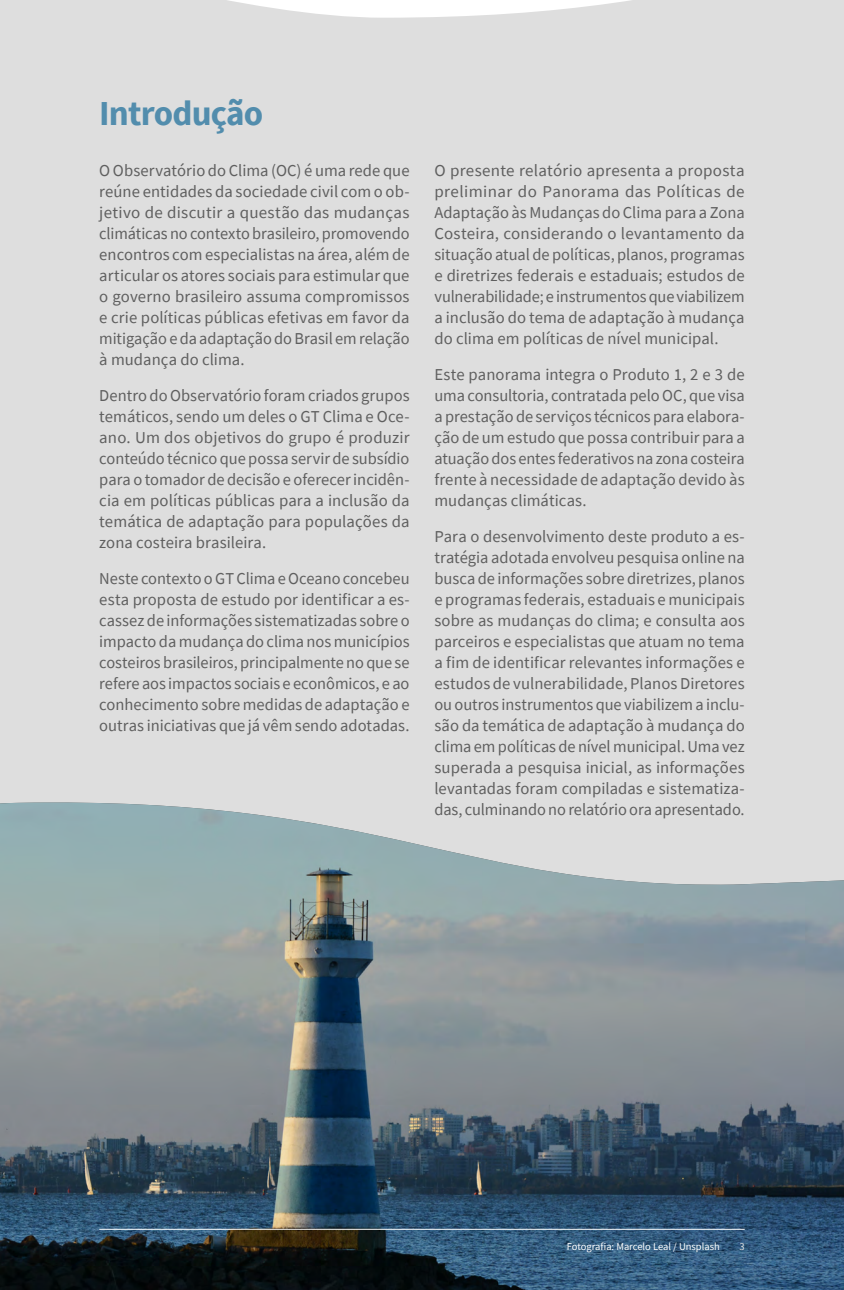
<style>
.page{position:relative;width:844px;height:1290px;background:#fff}
.page>*{position:absolute;margin:0;border:0;box-sizing:border-box;transform-origin:0 0}
.t1{font:700 35px "Source Sans Pro";letter-spacing:-.025em;color:#528dad}
.t2{font:16.62px/21px "Source Sans Pro";letter-spacing:.005em;color:#5f5f5f;text-align:justify}
.t3{font:10.5px "Source Sans Pro";color:#fff}
.t4{font:10.5px "Source Sans Pro";color:#dedede}
</style>
<div class="page">
<div style="left:0;top:0;width:843px;height:1290px;background:#dedede"></div>
<svg style="left:228px;top:0;width:403px;height:18px"></svg>
<img style="left:0;top:802px;width:843px;height:488px">
<hr style="left:99px;top:1229px;width:645px;height:1px;background:#fff">
<h1 class="t1" style="left:99px;top:90px;width:165px">Introdução</h1>
<p class="t2" style="left:99px;top:160px;width:312px">O Observatório do Clima (OC) é uma rede que reúne entidades da sociedade civil com o ob&shy;jetivo de discutir a questão das mudanças climáticas no contexto brasileiro, promovendo encontros com especialistas na área, além de articular os atores sociais para estimular que o governo brasileiro assuma compromissos e crie políticas públicas efetivas em favor da mitigação e da adaptação do Brasil em relação à mudança do clima.</p>
<p class="t2" style="left:99px;top:385px;width:312px">Dentro do Observatório foram criados grupos temáticos, sendo um deles o GT Clima e Oce&shy;ano. Um dos objetivos do grupo é produzir conteúdo técnico que possa servir de subsídio para o tomador de decisão e oferecer incidên&shy;cia em políticas públicas para a inclusão da temática de adaptação para populações da zona costeira brasileira.</p>
<p class="t2" style="left:99px;top:568px;width:312px">Neste contexto o GT Clima e Oceano concebeu esta proposta de estudo por identificar a es&shy;cassez de informações sistematizadas sobre o impacto da mudança do clima nos municípios costeiros brasileiros, principalmente no que se refere aos impactos sociais e econômicos, e ao conhecimento sobre medidas de adaptação e outras iniciativas que já vêm sendo adotadas.</p>
<p class="t2" style="left:434px;top:160px;width:312px">O presente relatório apresenta a proposta preliminar do Panorama das Políticas de Adaptação às Mudanças do Clima para a Zona Costeira, considerando o levantamento da situação atual de políticas, planos, programas e diretrizes federais e estaduais; estudos de vulnerabilidade; e instrumentos que viabilizem a inclusão do tema de adaptação à mudança do clima em políticas de nível municipal.</p>
<p class="t2" style="left:434px;top:364px;width:312px">Este panorama integra o Produto 1, 2 e 3 de uma consultoria, contratada pelo OC, que visa a prestação de serviços técnicos para elabora&shy;ção de um estudo que possa contribuir para a atuação dos entes federativos na zona costeira frente à necessidade de adaptação devido às mudanças climáticas.</p>
<p class="t2" style="left:434px;top:526px;width:312px">Para o desenvolvimento deste produto a es&shy;tratégia adotada envolveu pesquisa online na busca de informações sobre diretrizes, planos e programas federais, estaduais e municipais sobre as mudanças do clima; e consulta aos parceiros e especialistas que atuam no tema a fim de identificar relevantes informações e estudos de vulnerabilidade, Planos Diretores ou outros instrumentos que viabilizem a inclu&shy;são da temática de adaptação à mudança do clima em políticas de nível municipal. Uma vez superada a pesquisa inicial, as informações levantadas foram compiladas e sistematiza&shy;das, culminando no relatório ora apresentado.</p>
<p class="t3" style="left:566px;top:1239px;width:154px">Fotografia: Marcelo Leal / Unsplash</p>
<p class="t4" style="left:739px;top:1239px;width:7px">3</p>
</div>
